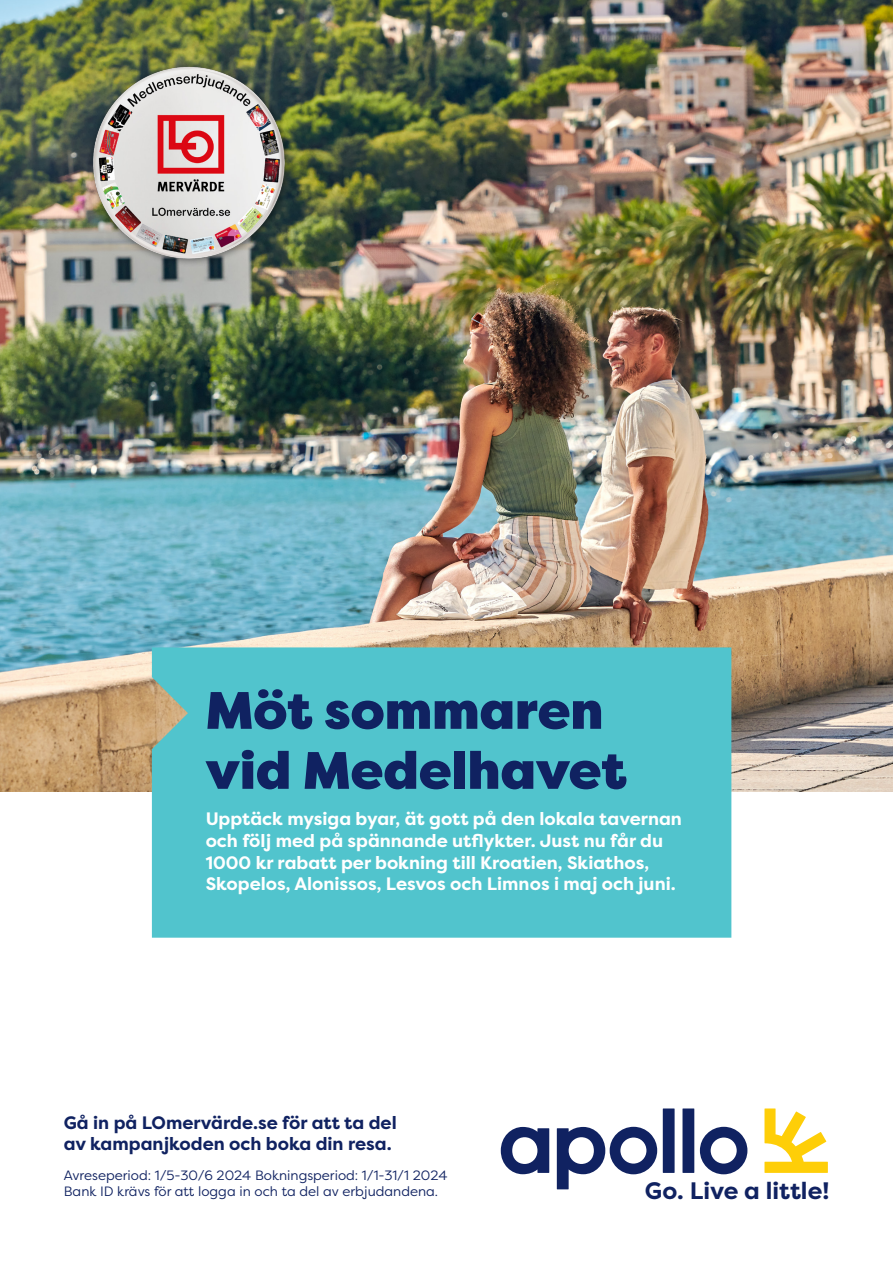
<style>
.page{position:relative;width:893px;height:1263px;background:#fff}
.page>*{position:absolute;margin:0;border:0;box-sizing:border-box;transform-origin:0 0}
.t1{font:900 52.5px "Filson Pro";color:#102261}
.t2{font:700 23.85px "Filson Pro";color:#102261}
.t3{font:700 18px/21.6px "Filson Pro";color:#fff}
.t4{font:700 18px/21.6px "Filson Pro";color:#102261}
.t5{font:13.5px "Filson Pro";color:#102261}
</style>
<div class="page">
<img style="left:0;top:0;width:893px;height:792px">
<div style="left:663px;top:1108px;width:12px;height:65px;background:#102261"></div>
<div style="left:682px;top:1108px;width:12px;height:65px;background:#102261"></div>
<svg style="left:557px;top:1127px;width:100px;height:62px"></svg>
<svg style="left:700px;top:1127px;width:47px;height:47px"></svg>
<svg style="left:501px;top:1127px;width:48px;height:47px"></svg>
<svg style="left:764px;top:1108px;width:64px;height:65px"></svg>
<div style="left:152px;top:647px;width:579px;height:291px;background:#51c4cd"></div>
<img style="left:79px;top:53px;width:224px;height:224px">
<p class="t1" style="left:206px;top:678px;width:399px">Möt sommaren</p>
<p class="t1" style="left:206px;top:738px;width:423px">vid Medelhavet</p>
<p class="t3" style="left:206px;top:808px;width:478px">Upptäck mysiga byar, ät gott på den lokala tavernan och följ med på spännande utflykter. Just nu får du 1000 kr rabatt per bokning till Kroatien, Skiathos, Skopelos, Alonissos, Lesvos och Limnos i maj och juni.</p>
<p class="t4" style="left:64px;top:1112px;width:334px">Gå in på LOmervärde.se för att ta del av kampanjkoden och boka din resa.</p>
<p class="t5" style="left:64px;top:1166px;width:385px">Avreseperiod: 1/5-30/6 2024 Bokningsperiod: 1/1-31/1 2024</p>
<p class="t5" style="left:64px;top:1182px;width:376px">Bank ID krävs för att logga in och ta del av erbjudandena.</p>
<p class="t2" style="left:645px;top:1176px;width:186px">Go. Live a little!</p>
</div>
